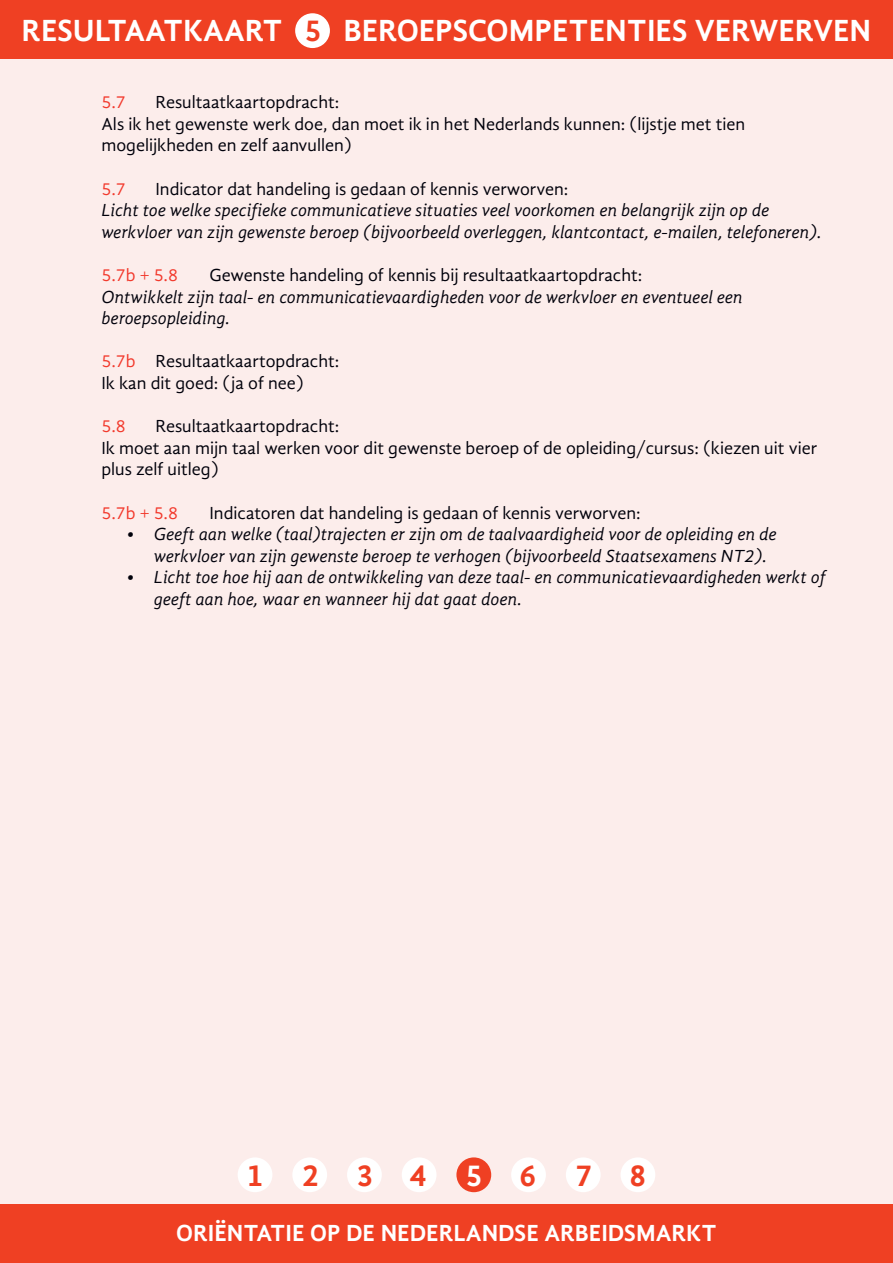
<style>
.page{position:relative;width:893px;height:1263px;background:#fcedeb}
.page>*{position:absolute;margin:0;border:0;box-sizing:border-box;transform-origin:0 0}
.t1{font:700 31.5px "Gandhi Sans";color:#fff}
.t2{font:700 31.5px "Gandhi Sans";letter-spacing:1.175em;color:#ef4023}
.t3{font:700 24px "Gandhi Sans";color:#fff}
.t4{font:italic 18px/21.6px "Gandhi Sans";color:#00000a}
.t5{font:18px/21.6px "Gandhi Sans";color:#00000a}
.t6{font:18px "Gandhi Sans";color:#f2392c}
.s1{color:#ef4023}
.s2{color:#f2392c}
.s3{color:#fff}
</style>
<div class="page">
<div style="left:0;top:0;width:893px;height:59px;background:#ef4023"></div>
<div style="left:0;top:1204px;width:893px;height:59px;background:#ef4023"></div>
<div style="left:238px;top:1157px;width:34px;height:35px;background:#fff;border-radius:50%"></div>
<div style="left:292px;top:1157px;width:35px;height:35px;background:#fff;border-radius:50%"></div>
<div style="left:347px;top:1157px;width:35px;height:35px;background:#fff;border-radius:50%"></div>
<div style="left:402px;top:1157px;width:34px;height:35px;background:#fff;border-radius:50%"></div>
<div style="left:456px;top:1157px;width:35px;height:35px;background:#ef4023;border-radius:50%"></div>
<div style="left:511px;top:1157px;width:35px;height:35px;background:#fff;border-radius:50%"></div>
<div style="left:566px;top:1157px;width:35px;height:35px;background:#fff;border-radius:50%"></div>
<div style="left:620px;top:1157px;width:35px;height:35px;background:#fff;border-radius:50%"></div>
<div style="left:295px;top:13px;width:35px;height:35px;background:#fff;border-radius:50%"></div>
<h1 class="t1" style="left:22px;top:13px;width:851px">RESULTAATKAART <span class="s1">5</span> BEROEPSCOMPETENTIES VERWERVEN</h1>
<p class="t5" style="left:101px;top:91px;width:645px;text-indent:54px">Resultaatkaartopdracht:<br>Als ik het gewenste werk doe, dan moet ik in het Nederlands kunnen: (lijstje met tien mogelijkheden en zelf aanvullen)</p>
<p class="t6" style="left:101px;top:178px;width:26px">5.7</p>
<p class="t5" style="left:155px;top:178px;width:414px">Indicator dat handeling is gedaan of kennis verworven:</p>
<p class="t4" style="left:101px;top:199px;width:722px">Licht toe welke specifieke communicatieve situaties veel voorkomen en belangrijk zijn op de werkvloer van zijn gewenste beroep (bijvoorbeeld overleggen, klantcontact, e-mailen, telefoneren).</p>
<p class="t6" style="left:101px;top:265px;width:78px">5.7b + 5.8</p>
<p class="t5" style="left:209px;top:264px;width:434px">Gewenste handeling of kennis bij resultaatkaartopdracht:</p>
<p class="t4" style="left:101px;top:286px;width:643px">Ontwikkelt zijn taal- en communicatievaardigheden voor de werkvloer en eventueel een beroepsopleiding.</p>
<p class="t5" style="left:101px;top:351px;width:239px"><span class="s2">5.7b</span> Resultaatkaartopdracht:<br>Ik kan dit goed: (ja of nee)</p>
<p class="t6" style="left:101px;top:416px;width:26px">5.8</p>
<p class="t6" style="left:101px;top:92px;width:26px">5.7</p>
<p class="t5" style="left:101px;top:415px;width:717px;text-indent:54px">Resultaatkaartopdracht:<br>Ik moet aan mijn taal werken voor dit gewenste beroep of de opleiding/cursus: (kiezen uit vier plus zelf uitleg)</p>
<p class="t6" style="left:101px;top:502px;width:78px">5.7b + 5.8</p>
<p class="t5" style="left:209px;top:502px;width:433px">Indicatoren dat handeling is gedaan of kennis verworven:</p>
<p class="t4" style="left:154px;top:523px;width:624px;text-indent:-27px">• Geeft aan welke (taal)trajecten er zijn om de taalvaardigheid voor de opleiding en de werkvloer van zijn gewenste beroep te verhogen (bijvoorbeeld Staatsexamens NT2).</p>
<p class="t4" style="left:154px;top:567px;width:673px;text-indent:-27px">• Licht toe hoe hij aan de ontwikkeling van deze taal- en communicatievaardigheden werkt of geeft aan hoe, waar en wanneer hij dat gaat doen.</p>
<h1 class="t2" style="left:246px;top:1157px;width:402px">1234<span class="s3">5</span>678</h1>
<h2 class="t3" style="left:176px;top:1219px;width:542px">ORIËNTATIE OP DE NEDERLANDSE ARBEIDSMARKT</h2>
</div>
